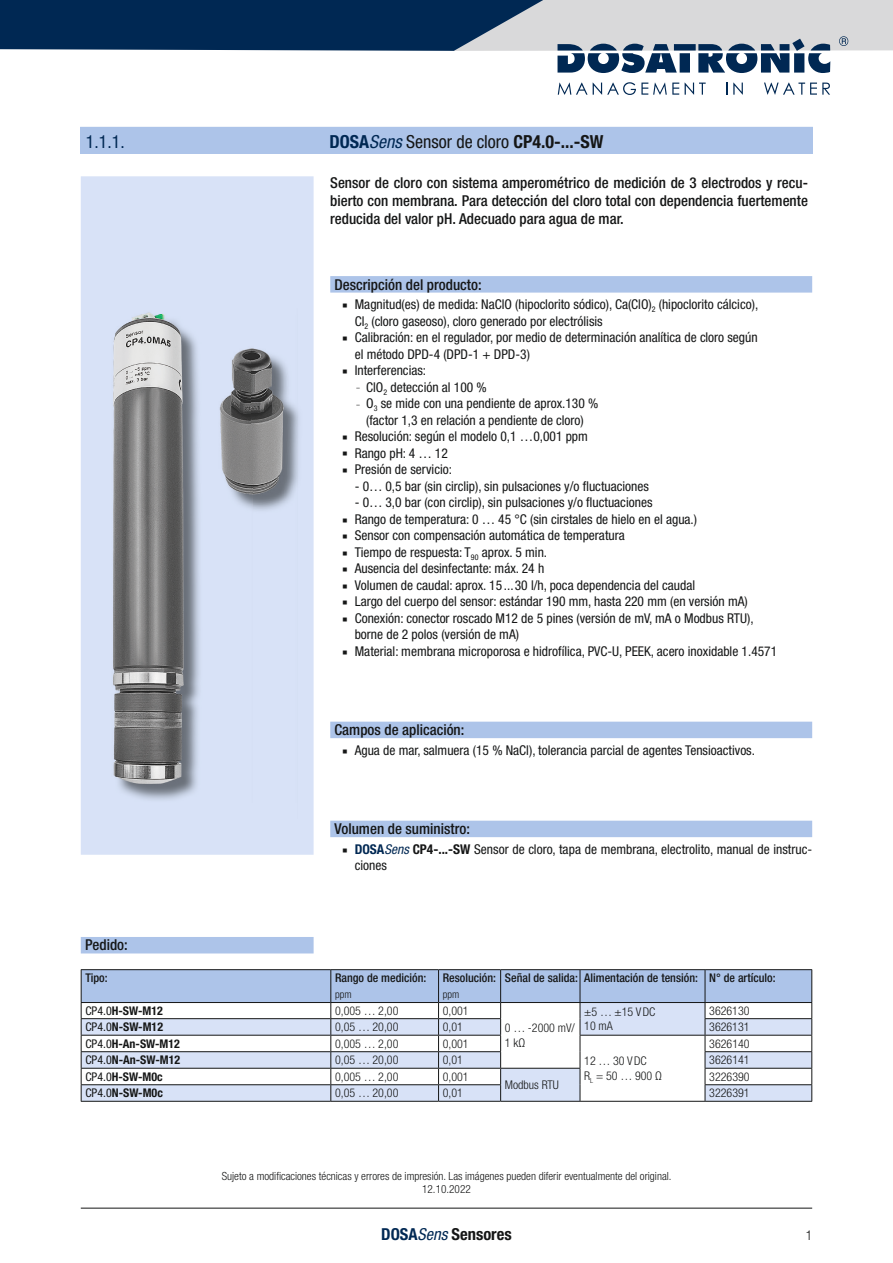
<style>
.page{position:relative;width:893px;height:1263px;background:#fff}
.page>*{position:absolute;margin:0;border:0;box-sizing:border-box;transform-origin:0 0}
.t1{font:condensed 18px "Helvetica Neue LT Pro";color:#151616}
.t2{font:condensed 18px "Helvetica Neue LT Pro";color:#002853}
.t3{font:700 condensed 16.5px "Helvetica Neue LT Pro";color:#151616}
.t4{font:500 condensed 15px/18px "Helvetica Neue LT Pro";color:#151616;text-align:justify}
.t5{font:condensed 13.5px/16.5px "Helvetica Neue LT Pro";color:#151616}
.t6{font:300 condensed 13.5px "Helvetica Neue LT Pro";color:#151616}
.t7{font:300 condensed 12px/14.4px "Helvetica Neue LT Pro";color:#151616}
.t8{font:700 condensed 12px "Helvetica Neue LT Pro";color:#151616}
.t9{font:500 condensed 12px "Helvetica Neue LT Pro";color:#151616}
.t10{font:300 condensed 11.25px/13.5px "Helvetica Neue LT Pro";color:#151616;text-align:center}
.t11{font:300 condensed 10.5px "Helvetica Neue LT Pro";color:#151616}
.s1{font-weight:700;color:#002853}
.s2{font-style:italic;color:#002853}
.s3{font-weight:700}
.s4{font-size:6.75px}
.s5{font-weight:400}
.s6{color:#002853}
.s7{font-weight:400;font-style:italic;color:#002853}
</style>
<div class="page">
<hr style="left:81px;top:1208px;width:731px;height:1px;background:#151616">
<svg style="left:558px;top:82px;width:121px;height:13px"></svg>
<svg style="left:685px;top:83px;width:21px;height:12px"></svg>
<svg style="left:726px;top:83px;width:1px;height:12px"></svg>
<svg style="left:733px;top:83px;width:10px;height:12px"></svg>
<svg style="left:764px;top:83px;width:66px;height:12px"></svg>
<svg style="left:0;top:0;width:893px;height:73px"></svg>
<div style="left:82px;top:177px;width:231px;height:677px;background:#d8e2f7"></div>
<div style="left:81px;top:176px;width:233px;height:679px;border:2px solid #d8e2f7"></div>
<img style="left:148px;top:359px;width:151px;height:441px">
<img style="left:113px;top:312px;width:165px;height:47px">
<img style="left:113px;top:359px;width:35px;height:440px">
<img style="left:115px;top:315px;width:1px;height:487px">
<img style="left:115px;top:315px;width:163px;height:1px">
<div style="left:80px;top:127px;width:733px;height:27px;background:#adc4e9"></div>
<div style="left:81px;top:937px;width:233px;height:16px;background:#adc4e9"></div>
<hr style="left:81px;top:1101px;width:250px;height:1px;background:#151616">
<hr style="left:705px;top:1101px;width:107px;height:1px;background:#151616">
<hr style="left:331px;top:1101px;width:108px;height:1px;background:#151616">
<hr style="left:439px;top:1101px;width:62px;height:1px;background:#151616">
<hr style="left:81px;top:969px;width:250px;height:1px;background:#151616">
<hr style="left:331px;top:969px;width:108px;height:1px;background:#151616">
<hr style="left:439px;top:969px;width:62px;height:1px;background:#151616">
<hr style="left:501px;top:969px;width:79px;height:1px;background:#151616">
<hr style="left:580px;top:969px;width:125px;height:1px;background:#151616">
<hr style="left:705px;top:969px;width:107px;height:1px;background:#151616">
<hr style="left:580px;top:1101px;width:125px;height:1px;background:#151616">
<hr style="left:501px;top:1101px;width:79px;height:1px;background:#151616">
<svg style="left:81px;top:970px;width:731px;height:131px"></svg>
<hr style="left:501px;top:1068px;width:79px;height:1px;background:#151616">
<div style="left:330px;top:276px;width:482px;height:17px;background:#adc4e9"></div>
<div style="left:330px;top:722px;width:482px;height:16px;background:#adc4e9"></div>
<div style="left:330px;top:821px;width:482px;height:16px;background:#adc4e9"></div>
<h1 class="t2" style="left:86px;top:131px;width:40px">1.1.1.</h1>
<h1 class="t1" style="left:329px;top:131px;width:276px"><span class="s1">DOSA</span><span class="s2">Sens</span> Sensor de cloro <span class="s3">CP4.0-...-SW</span></h1>
<p class="t4" style="left:330px;top:173px;width:479px">Sensor de cloro con sistema amperométrico de medición de 3 electrodos y recu&shy;bierto con membrana. Para detección del cloro total con dependencia fuertemente reducida del valor pH. Adecuado para agua de mar.</p>
<p class="t4" style="left:334px;top:275px;width:149px">Descripción del producto:</p>
<p class="t5" style="left:355px;top:296px;width:405px;text-indent:-12px">■ Magnitud(es) de medida: NaClO (hipoclorito sódico), Ca(ClO)<sub>2</sub> (hipoclorito cálcico),<br>Cl<sub>2</sub> (cloro gaseoso), cloro generado por electrólisis</p>
<p class="t5" style="left:355px;top:329px;width:404px;text-indent:-12px">■ Calibración: en el regulador, por medio de determinación analítica de cloro según el método DPD-4 (DPD-1 + DPD-3)</p>
<p class="t5" style="left:342px;top:362px;width:85px">■ Interferencias:</p>
<p class="t5" style="left:357px;top:378px;width:132px"><span class="s4">–</span> ClO<sub>2</sub> detección al 100 %</p>
<p class="t5" style="left:357px;top:395px;width:243px;text-align:center"><span class="s4">–</span> O<sub>3</sub> se mide con una pendiente de aprox.130 % (factor 1,3 en relación a pendiente de cloro)</p>
<p class="t5" style="left:342px;top:428px;width:247px">■ Resolución: según el modelo 0,1 …0,001 ppm</p>
<p class="t5" style="left:342px;top:444px;width:107px">■ Rango pH: 4 … 12</p>
<p class="t5" style="left:342px;top:461px;width:111px">■ Presión de servicio:</p>
<p class="t5" style="left:355px;top:477px;width:296px">- 0… 0,5 bar (sin circlip), sin pulsaciones y/o fluctuaciones</p>
<p class="t5" style="left:355px;top:494px;width:299px">- 0… 3,0 bar (con circlip), sin pulsaciones y/o fluctuaciones</p>
<p class="t5" style="left:342px;top:510px;width:356px">■ Rango de temperatura: 0 … 45 °C (sin cirstales de hielo en el agua.)</p>
<p class="t5" style="left:342px;top:527px;width:284px">■ Sensor con compensación automática de temperatura</p>
<p class="t5" style="left:342px;top:543px;width:206px">■ Tiempo de respuesta: T<sub>90</sub> aprox. 5 min.</p>
<p class="t5" style="left:342px;top:560px;width:203px">■ Ausencia del desinfectante: máx. 24 h</p>
<p class="t5" style="left:342px;top:576px;width:354px">■ Volumen de caudal: aprox. 15 ... 30 l/h, poca dependencia del caudal</p>
<p class="t5" style="left:342px;top:593px;width:407px">■ Largo del cuerpo del sensor: estándar 190 mm, hasta 220 mm (en versión mA)</p>
<p class="t5" style="left:355px;top:609px;width:400px;text-indent:-12px">■ Conexión: conector roscado M12 de 5 pines (versión de mV, mA o Modbus RTU), borne de 2 polos (versión de mA)</p>
<p class="t5" style="left:342px;top:642px;width:436px">■ Material: membrana microporosa e hidrofílica, PVC-U, PEEK, acero inoxidable 1.4571</p>
<p class="t4" style="left:334px;top:721px;width:131px">Campos de aplicación:</p>
<p class="t5" style="left:342px;top:741px;width:414px">■ Agua de mar, salmuera (15 % NaCl), tolerancia parcial de agentes Tensioactivos.</p>
<p class="t4" style="left:334px;top:820px;width:137px">Volumen de suministro:</p>
<p class="t5" style="left:355px;top:840px;width:459px;text-indent:-12px">■ <span class="s1">DOSA</span><span class="s2">Sens</span> <span class="s3">CP4-...-SW</span> Sensor de cloro, tapa de membrana, electrolito, manual de instruc&shy;ciones</p>
<p class="t4" style="left:85px;top:936px;width:44px">Pedido:</p>
<p class="t9" style="left:85px;top:971px;width:24px">Tipo:</p>
<p class="t9" style="left:335px;top:971px;width:93px">Rango de medición:</p>
<p class="t11" style="left:335px;top:988px;width:18px">ppm</p>
<p class="t9" style="left:443px;top:971px;width:55px">Resolución:</p>
<p class="t11" style="left:443px;top:988px;width:18px">ppm</p>
<p class="t9" style="left:505px;top:971px;width:272px">Señal de salida: Alimentación de tensión: N° de artículo:</p>
<p class="t8" style="left:85px;top:1003px;width:79px"><span class="s5">CP4.0</span>H-SW-M12</p>
<p class="t7" style="left:335px;top:1003px;width:65px">0,005 … 2,00</p>
<p class="t7" style="left:443px;top:1003px;width:27px">0,001</p>
<p class="t7" style="left:584px;top:1004px;width:73px">±5 … ±15 V DC<br>10 mA</p>
<p class="t7" style="left:709px;top:1003px;width:42px">3626130</p>
<p class="t8" style="left:85px;top:1020px;width:79px"><span class="s5">CP4.0</span>N-SW-M12</p>
<p class="t7" style="left:335px;top:1020px;width:65px">0,05 … 20,00</p>
<p class="t7" style="left:443px;top:1020px;width:22px">0,01</p>
<p class="t7" style="left:709px;top:1020px;width:42px">3626131</p>
<p class="t8" style="left:85px;top:1036px;width:96px"><span class="s5">CP4.0</span>H-An-SW-M12</p>
<p class="t7" style="left:335px;top:1036px;width:65px">0,005 … 2,00</p>
<p class="t7" style="left:443px;top:1036px;width:27px">0,001</p>
<p class="t7" style="left:584px;top:1054px;width:79px">12 … 30 V DC<br>R<sub>L</sub> = 50 … 900 Ω</p>
<p class="t7" style="left:505px;top:1021px;width:72px">0 … -2000 mV/<br>1 kΩ</p>
<p class="t7" style="left:709px;top:1036px;width:42px">3626140</p>
<p class="t8" style="left:85px;top:1053px;width:96px"><span class="s5">CP4.0</span>N-An-SW-M12</p>
<p class="t7" style="left:335px;top:1053px;width:65px">0,05 … 20,00</p>
<p class="t7" style="left:443px;top:1053px;width:22px">0,01</p>
<p class="t7" style="left:709px;top:1053px;width:42px">3626141</p>
<p class="t8" style="left:85px;top:1069px;width:79px"><span class="s5">CP4.0</span>H-SW-M0c</p>
<p class="t7" style="left:335px;top:1069px;width:65px">0,005 … 2,00</p>
<p class="t7" style="left:443px;top:1069px;width:27px">0,001</p>
<p class="t7" style="left:505px;top:1077px;width:55px">Modbus RTU</p>
<p class="t7" style="left:709px;top:1069px;width:42px">3226390</p>
<p class="t8" style="left:85px;top:1086px;width:79px"><span class="s5">CP4.0</span>N-SW-M0c</p>
<p class="t7" style="left:335px;top:1086px;width:65px">0,05 … 20,00</p>
<p class="t7" style="left:443px;top:1086px;width:22px">0,01</p>
<p class="t7" style="left:709px;top:1086px;width:42px">3226391</p>
<p class="t10" style="left:222px;top:1169px;width:451px">Sujeto a modificaciones técnicas y errores de impresión. Las imágenes pueden diferir eventualmente del original.<br>12.10.2022</p>
<p class="t3" style="left:381px;top:1224px;width:132px"><span class="s6">DOSA</span><span class="s7">Sens</span> Sensores</p>
<p class="t6" style="left:806px;top:1227px;width:8px">1</p>
</div>
